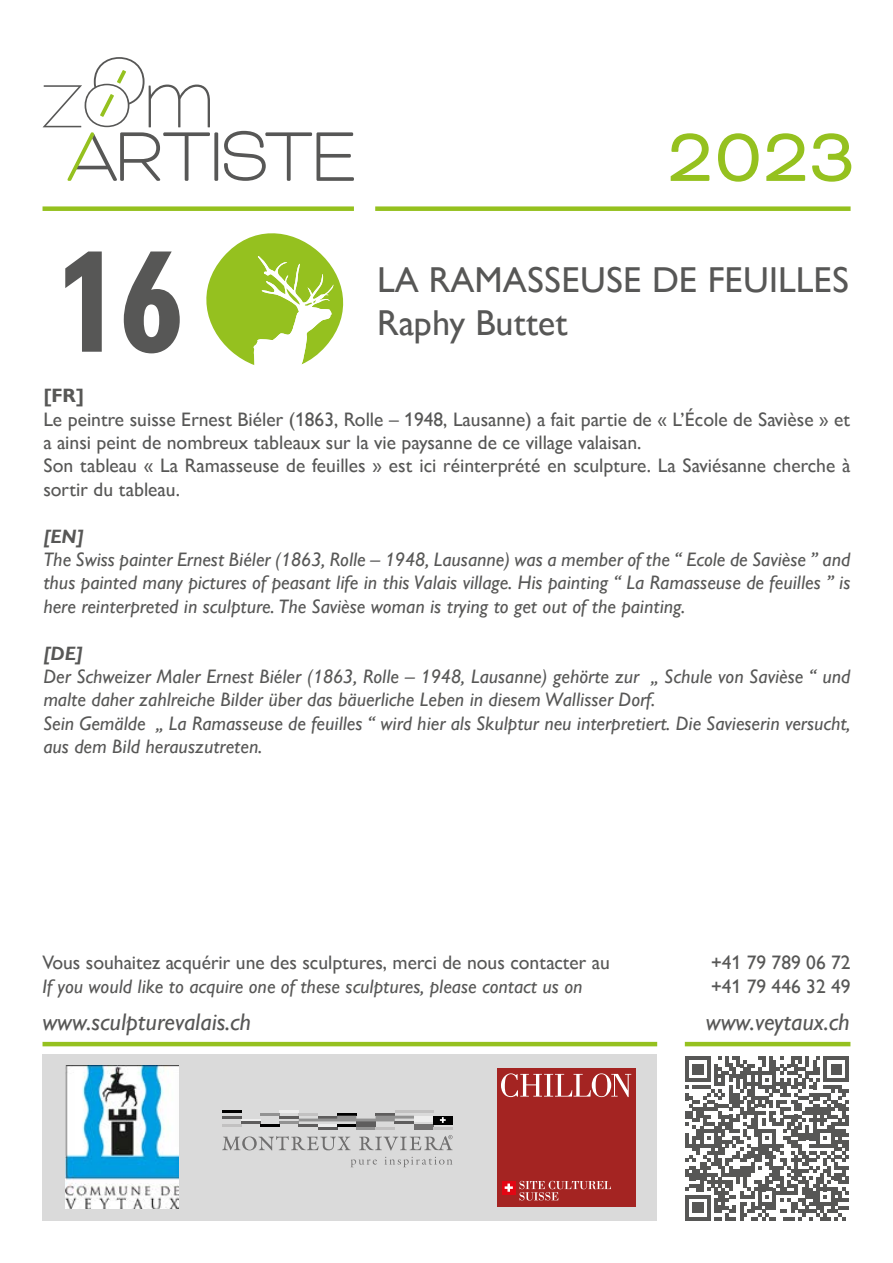
<style>
.page{position:relative;width:893px;height:1263px;background:#fff}
.page>*{position:absolute;margin:0;border:0;box-sizing:border-box;transform-origin:0 0}
.t1{font:700 condensed 150px "Gill Sans Nova";color:#575756}
.t2{font:78px "Bicyclette";color:#95c11f}
.t3{font:36px/43.2px "Gill Sans Nova";color:#575756}
.t4{font:italic 24px "Gill Sans Nova";color:#575756}
.t5{font:italic 19.5px/23.4px "Gill Sans Nova";color:#575756;text-align:justify}
.t6{font:19.5px/23.4px "Gill Sans Nova";color:#575756}
.t7{font:italic 700 19.5px "Gill Sans Nova";color:#575756}
.t8{font:700 19.5px "Gill Sans Nova";color:#575756}
</style>
<div class="page">
<div style="left:43px;top:1054px;width:614px;height:166px;background:#dadada"></div>
<img style="left:66px;top:1065px;width:113px;height:143px">
<div style="left:497px;top:1068px;width:138px;height:139px;background:#a42422"></div>
<div style="left:502px;top:1181px;width:13px;height:13px;background:#e30613"></div>
<svg style="left:505px;top:1183px;width:8px;height:9px"></svg>
<svg style="left:519px;top:1181px;width:92px;height:19px"></svg>
<svg style="left:501px;top:1073px;width:130px;height:24px"></svg>
<svg style="left:685px;top:1056px;width:164px;height:164px"></svg>
<hr style="left:280px;top:1110px;width:19px;height:3px;background:#ededed">
<hr style="left:395px;top:1110px;width:38px;height:3px;background:#c2c1c1">
<hr style="left:260px;top:1113px;width:20px;height:3px;background:#929292">
<hr style="left:299px;top:1113px;width:19px;height:3px;background:#c2c1c1">
<hr style="left:337px;top:1113px;width:19px;height:3px;background:#000">
<hr style="left:376px;top:1113px;width:19px;height:3px;background:#5e5d5d">
<hr style="left:222px;top:1110px;width:19px;height:3px;background:#000">
<svg style="left:222px;top:1116px;width:231px;height:52px"></svg>
<hr style="left:685px;top:1042px;width:165px;height:4px;background:#95c11f">
<hr style="left:43px;top:1042px;width:614px;height:4px;background:#95c11f">
<svg style="left:206px;top:233px;width:138px;height:132px"></svg>
<svg style="left:224px;top:131px;width:130px;height:50px"></svg>
<svg style="left:214px;top:132px;width:4px;height:49px"></svg>
<svg style="left:43px;top:57px;width:167px;height:124px"></svg>
<div style="left:43px;top:206px;width:311px;height:5px;background:#95c11f"></div>
<div style="left:375px;top:206px;width:476px;height:5px;background:#95c11f"></div>
<h1 class="t1" style="left:55px;top:216px;width:131px">16</h1>
<h2 class="t2" style="left:667px;top:112px;width:190px">2023</h2>
<h3 class="t3" style="left:377px;top:259px;width:474px">LA RAMASSEUSE DE FEUILLES<br>Raphy Buttet</h3>
<p class="t8" style="left:43px;top:383px;width:42px">[FR]</p>
<p class="t6" style="left:43px;top:407px;width:809px">Le peintre suisse Ernest Biéler (1863, Rolle – 1948, Lausanne) a fait partie de « L’École de Savièse » et a ainsi peint de nombreux tableaux sur la vie paysanne de ce village valaisan.<br>Son tableau « La Ramasseuse de feuilles » est ici réinterprété en sculpture. La Saviésanne cherche à sortir du tableau.</p>
<p class="t7" style="left:43px;top:524px;width:42px">[EN]</p>
<p class="t5" style="left:43px;top:548px;width:809px">The Swiss painter Ernest Biéler (1863, Rolle – 1948, Lausanne) was a member of the “ Ecole de Savièse ” and thus painted many pictures of peasant life in this Valais village. His painting “ La Ramasseuse de feuilles ” is here reinterpreted in sculpture. The Savièse woman is trying to get out of the painting.</p>
<p class="t7" style="left:43px;top:641px;width:41px">[DE]</p>
<p class="t5" style="left:43px;top:665px;width:809px;text-align:left">Der Schweizer Maler Ernest Biéler (1863, Rolle – 1948, Lausanne) gehörte zur „ Schule von Savièse “ und malte daher zahlreiche Bilder über das bäuerliche Leben in diesem Wallisser Dorf.<br>Sein Gemälde „ La Ramasseuse de feuilles “ wird hier als Skulptur neu interpretiert. Die Savieserin versucht, aus dem Bild herauszutreten.</p>
<p class="t6" style="left:43px;top:951px;width:569px">Vous souhaitez acquérir une des sculptures, merci de nous contacter au</p>
<p class="t6" style="left:711px;top:951px;width:141px">+41 79 789 06 72</p>
<p class="t5" style="left:43px;top:974px;width:541px">If you would like to acquire one of these sculptures, please contact us on</p>
<p class="t6" style="left:711px;top:974px;width:141px">+41 79 446 32 49</p>
<p class="t4" style="left:43px;top:1007px;width:210px">www.sculpturevalais.ch</p>
<p class="t4" style="left:706px;top:1007px;width:145px">www.veytaux.ch</p>
</div>
